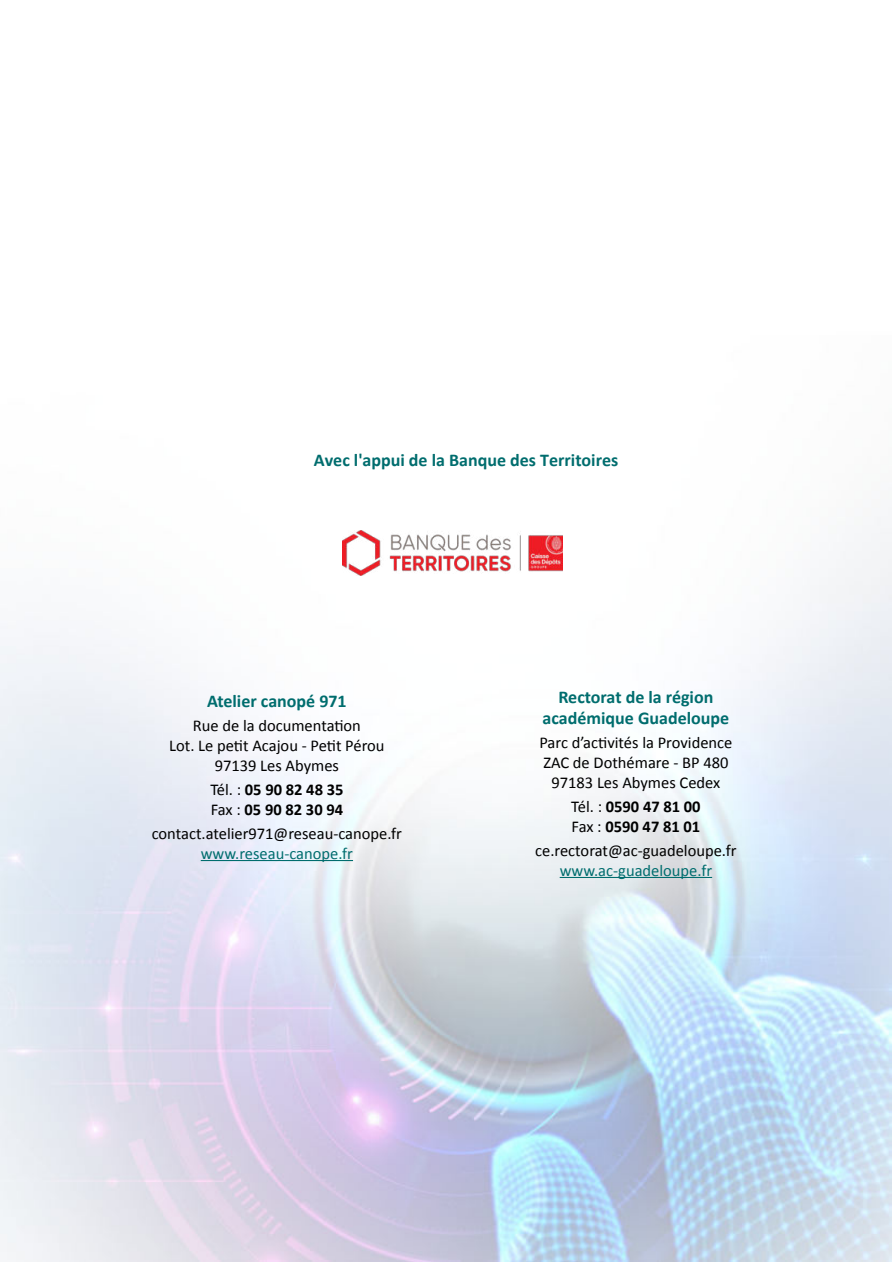
<style>
.page{position:relative;width:893px;height:1263px;background:#fff}
.page>*{position:absolute;margin:0;border:0;box-sizing:border-box;transform-origin:0 0}
.t1{font:700 18px/21.6px "Calibri";color:#006d6e;text-align:center}
.t2{font:16.5px/19.8px "Calibri";color:#000;text-align:center}
.t3{font:700 16.5px/19.8px "Calibri";color:#000}
.t4{font:16.5px "Calibri";color:#006d6e}
.s1{font-weight:400}
</style>
<div class="page">
<img style="left:0;top:517px;width:892px;height:744px">
<hr style="left:560px;top:877px;width:152px;height:1px;background:#006d6e">
<hr style="left:201px;top:860px;width:152px;height:1px;background:#006d6e">
<img style="left:342px;top:531px;width:221px;height:44px">
<p class="t1" style="left:314px;top:450px;width:306px">Avec l'appui de la Banque des Territoires</p>
<p class="t1" style="left:207px;top:691px;width:141px">Atelier canopé 971</p>
<p class="t2" style="left:169px;top:716px;width:217px">Rue de la documentation<br>Lot. Le petit Acajou - Petit Pérou<br>97139 Les Abymes</p>
<p class="t3" style="left:210px;top:780px;width:135px"><span class="s1">Tél. :</span> 05 90 82 48 35<br><span class="s1">Fax :</span> 05 90 82 30 94</p>
<p class="t2" style="left:152px;top:823px;width:252px">contact.atelier971@reseau-canope.fr</p>
<p class="t4" style="left:201px;top:843px;width:154px">www.reseau-canope.fr</p>
<p class="t1" style="left:543px;top:687px;width:188px">Rectorat de la région académique Guadeloupe</p>
<p class="t2" style="left:539px;top:733px;width:194px">Parc d’activités la Providence<br>ZAC de Dothémare - BP 480<br>97183 Les Abymes Cedex</p>
<p class="t3" style="left:571px;top:797px;width:131px"><span class="s1">Tél. :</span> 0590 47 81 00<br><span class="s1">Fax :</span> 0590 47 81 01</p>
<p class="t2" style="left:535px;top:840px;width:203px">ce.rectorat@ac-guadeloupe.fr</p>
<p class="t4" style="left:560px;top:860px;width:154px">www.ac-guadeloupe.fr</p>
</div>
